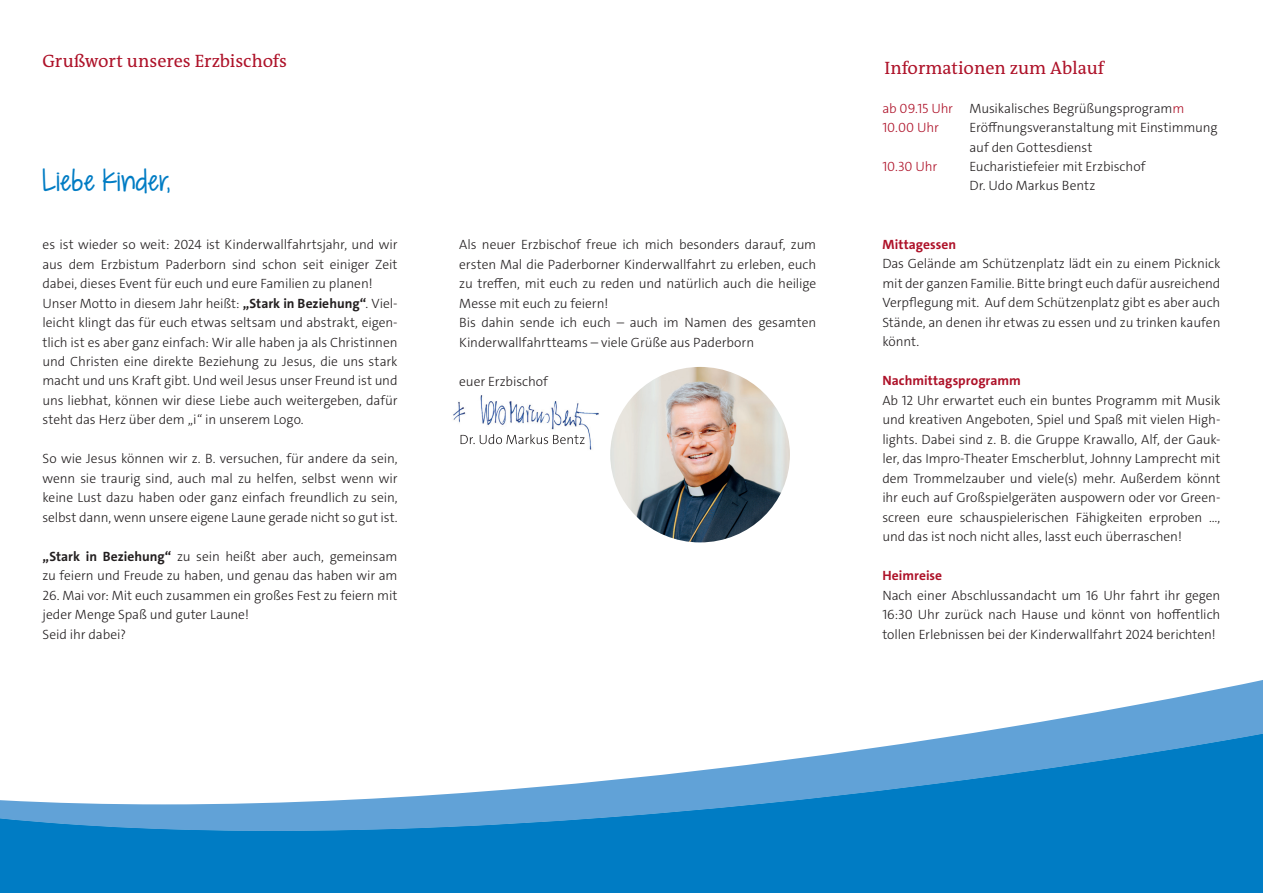
<style>
.page{position:relative;width:1263px;height:893px;background:#fff}
.page>*{position:absolute;margin:0;border:0;box-sizing:border-box;transform-origin:0 0}
.t1{font:22.5px "KG Dropsof Jupiter";letter-spacing:-.005em;color:#007cc4}
.t2{font:18px "The Antiqua B W5 Plain";color:#ae1229}
.t3{font:300 13.5px/19.5px "The Sans C4 s";letter-spacing:-.005em;color:#231f20}
.t4{font:700 13.5px "The Sans C4 s";letter-spacing:.005em;color:#ae1229}
.t5{font:300 13.5px "The Sans C4 s";letter-spacing:-.005em;color:#ae1229}
.s1{font-weight:700}
.s2{color:#ae1229}
</style>
<div class="page">
<svg style="left:967px;top:680px;width:296px;height:54px"></svg>
<svg style="left:0;top:734px;width:1263px;height:159px;fill:#007cc4"></svg>
<img style="left:610px;top:367px;width:180px;height:175px">
<img style="left:453px;top:395px;width:146px;height:55px">
<img style="left:461px;top:434px;width:123px;height:10px">
<h2 class="t2" style="left:43px;top:50px;width:246px">Grußwort unseres Erzbischofs</h2>
<h1 class="t1" style="left:43px;top:162px;width:130px">Liebe Kinder,</h1>
<p class="t3" style="left:43px;top:235px;width:357px">es ist wieder so weit: 2024 ist Kinderwallfahrtsjahr, und wir aus dem Erzbistum Paderborn sind schon seit einiger Zeit dabei, dieses Event für euch und eure Familien zu planen!<br>Unser Motto in diesem Jahr heißt: <span class="s1">„Stark in Beziehung“</span>. Viel&shy;leicht klingt das für euch etwas seltsam und abstrakt, eigen&shy;tlich ist es aber ganz einfach: Wir alle haben ja als Christinnen und Christen eine direkte Beziehung zu Jesus, die uns stark macht und uns Kraft gibt. Und weil Jesus unser Freund ist und uns liebhat, können wir diese Liebe auch weitergeben, dafür steht das Herz über dem „i“ in unserem Logo.</p>
<p class="t3" style="left:43px;top:449px;width:357px;text-align:justify">So wie Jesus können wir z. B. versuchen, für andere da sein, wenn sie traurig sind, auch mal zu helfen, selbst wenn wir keine Lust dazu haben oder ganz einfach freundlich zu sein, selbst dann, wenn unsere eigene Laune gerade nicht so gut ist.</p>
<p class="t3" style="left:43px;top:547px;width:357px"><span class="s1">„Stark in Beziehung“</span> zu sein heißt aber auch, gemeinsam zu feiern und Freude zu haben, und genau das haben wir am</p>
<p class="t3" style="left:43px;top:586px;width:357px">26. Mai vor: Mit euch zusammen ein großes Fest zu feiern mit jeder Menge Spaß und guter Laune!<br>Seid ihr dabei?</p>
<p class="t3" style="left:459px;top:235px;width:359px">Als neuer Erzbischof freue ich mich besonders darauf, zum ersten Mal die Paderborner Kinderwallfahrt zu erleben, euch zu treffen, mit euch zu reden und natürlich auch die heilige Messe mit euch zu feiern!<br>Bis dahin sende ich euch – auch im Namen des gesamten Kinderwallfahrtteams – viele Grüße aus Paderborn</p>
<p class="t3" style="left:459px;top:371px;width:90px">euer Erzbischof</p>
<h2 class="t2" style="left:884px;top:56px;width:221px">Informationen zum Ablauf</h2>
<p class="t3" style="left:882px;top:98px;width:303px"><span class="s2">ab 09.15 Uhr</span> Musikalisches Begrüßungsprogram<span class="s2">m<br>10.00 Uhr</span></p>
<p class="t3" style="left:969px;top:118px;width:250px">Eröffnungsveranstaltung mit Einstimmung auf den Gottesdienst</p>
<p class="t5" style="left:882px;top:158px;width:56px">10.30 Uhr</p>
<p class="t3" style="left:969px;top:157px;width:177px">Eucharistiefeier mit Erzbischof<br>Dr. Udo Markus Bentz</p>
<p class="t4" style="left:882px;top:236px;width:75px">Mittagessen</p>
<p class="t3" style="left:882px;top:254px;width:340px;text-align:justify">Das Gelände am Schützenplatz lädt ein zu einem Picknick mit der ganzen Familie. Bitte bringt euch dafür ausreichend Verpflegung mit. Auf dem Schützenplatz gibt es aber auch Stände, an denen ihr etwas zu essen und zu trinken kaufen könnt.</p>
<p class="t4" style="left:882px;top:372px;width:140px">Nachmittagsprogramm</p>
<p class="t3" style="left:882px;top:391px;width:340px;text-align:justify">Ab 12 Uhr erwartet euch ein buntes Programm mit Musik und kreativen Angeboten, Spiel und Spaß mit vielen High&shy;lights. Dabei sind z. B. die Gruppe Krawallo, Alf, der Gauk&shy;ler, das Impro-Theater Emscherblut, Johnny Lamprecht mit dem Trommelzauber und viele(s) mehr. Außerdem könnt ihr euch auf Großspielgeräten auspowern oder vor Green&shy;screen eure schauspielerischen Fähigkeiten erproben …, und das ist noch nicht alles, lasst euch überraschen!</p>
<p class="t4" style="left:882px;top:567px;width:61px">Heimreise</p>
<p class="t3" style="left:882px;top:586px;width:340px;text-align:justify">Nach einer Abschlussandacht um 16 Uhr fahrt ihr gegen 16:30 Uhr zurück nach Hause und könnt von hoffentlich tollen Erlebnissen bei der Kinderwallfahrt 2024 berichten!</p>
</div>
